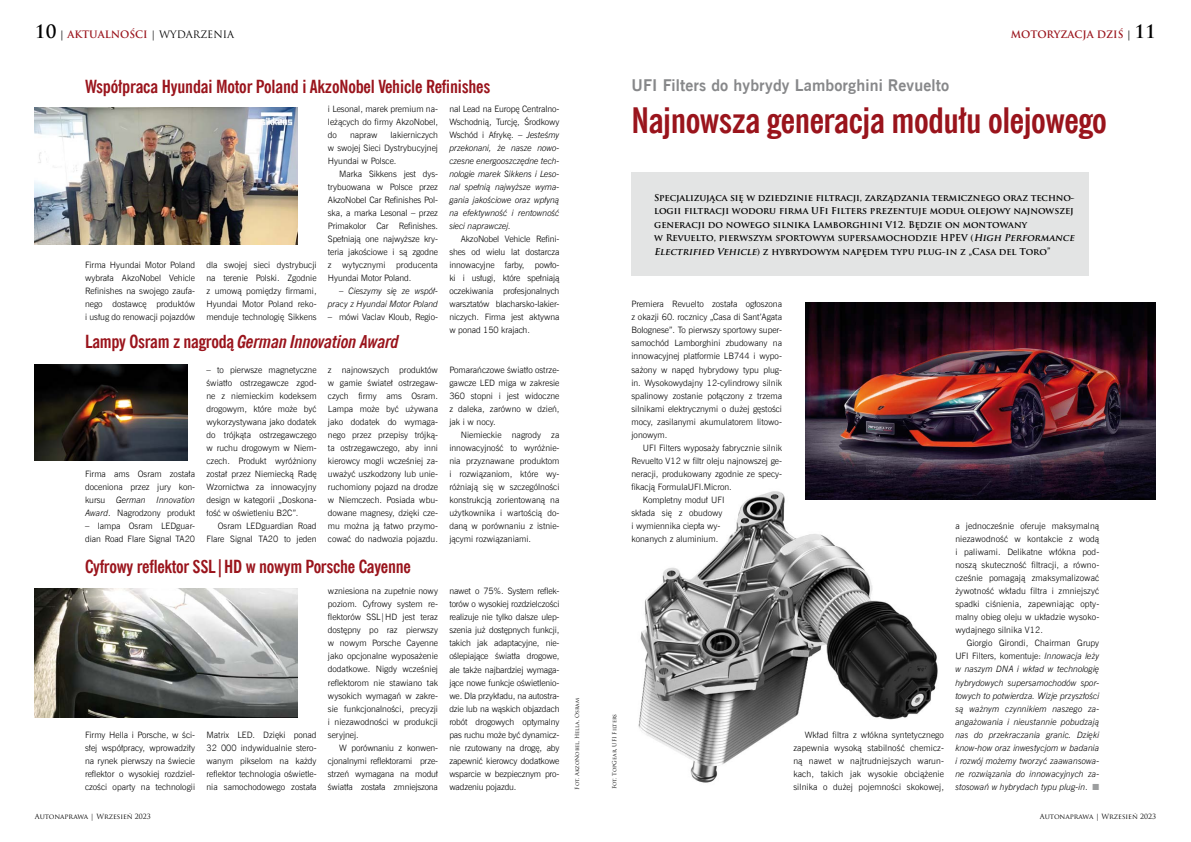
<style>
.page{position:relative;width:1191px;height:842px;background:#fff}
.page>*{position:absolute;margin:0;border:0;box-sizing:border-box;transform-origin:0 0}
.t1{font:700 35px "News Goth Cn EU";letter-spacing:-.015em;color:#9a141c}
.t2{font:700 18px "News Goth Cn EU";letter-spacing:-.01em;color:#9a141c}
.t3{font:italic 700 18px "News Goth Cn EU";letter-spacing:-.015em;color:#9a141c}
.t4{font:700 16px "News Goth EU";letter-spacing:.01em;color:#87888a}
.t5{font:700 10px "Trajan Pro";color:#9a141c}
.t6{font:700 9.2px/13.5px "Trajan Pro";letter-spacing:-.01em;color:#000}
.t7{font:8.8px/13px "News Goth Lt EU";color:#000;text-align:justify}
.t8{font:italic 8.8px/13px "News Goth Lt EU";letter-spacing:-.01em;color:#000;text-align:justify}
.t9{font:7px "Trajan Pro";color:#000}
.t10{font:5.5px "Trajan Pro";color:#000}
.s1{font-size:18px;color:#000}
.s2{color:#000}
.s3{font-weight:400;color:#000}
.s4{font-style:normal}
.s5{font-style:italic}
.s6{color:#9c9e9f}
</style>
<div class="page">
<img style="left:35px;top:107px;width:263px;height:137px">
<img style="left:35px;top:364px;width:152px;height:97px">
<img style="left:35px;top:589px;width:263px;height:129px">
<img style="left:638px;top:491px;width:300px;height:292px">
<div style="left:631px;top:172px;width:458px;height:103px;background:#e3e4e4"></div>
<img style="left:805px;top:303px;width:350px;height:197px">
<p class="t5" style="left:35px;top:28px;width:201px"><span class="s1">10</span> <span class="s2">|</span> AKTUALNOŚCI <span class="s3">| WYDARZENIA</span></p>
<h2 class="t2" style="left:85px;top:75px;width:407px">Współpraca Hyundai Motor Poland i AkzoNobel Vehicle Refinishes</h2>
<p class="t8" style="left:449px;top:102px;width:112px"><span class="s4">nal Lead na Europę Centralno-Wschodnią, Turcję, Środkowy Wschód i Afrykę. –</span> Jesteśmy przekonani, że nasze nowo&shy;czesne energooszczędne tech&shy;nologie marek Sikkens i Leso&shy;nal spełnią najwyższe wyma&shy;gania jakościowe oraz wpłyną na efektywność i rentowność sieci naprawczej.</p>
<p class="t7" style="left:449px;top:233px;width:112px;text-indent:11px">AkzoNobel Vehicle Refini&shy;shes od wielu lat dostarcza innowacyjne farby, powło&shy;ki i usługi, które spełniają oczekiwania profesjonalnych warsztatów blacharsko-lakier&shy;niczych. Firma jest aktywna w ponad 150 krajach.</p>
<p class="t7" style="left:328px;top:102px;width:112px">i Lesonal, marek premium na&shy;leżących do firmy AkzoNobel, do</p>
<p class="t7" style="left:328px;top:128px;width:112px;text-indent:63px">lakierniczych w swojej Sieci Dystrybucyjnej Hyundai w Polsce.</p>
<p class="t7" style="left:328px;top:167px;width:112px;text-indent:11px">Marka Sikkens jest dys&shy;trybuowana w Polsce przez AkzoNobel Car Refinishes Pol&shy;ska, a marka Lesonal – przez Primakolor Car Refinishes.<br>Spełniają one najwyższe kry&shy;teria jakościowe i są zgodne z wytycznymi producenta Hyundai Motor Poland.</p>
<p class="t8" style="left:328px;top:285px;width:112px;text-align:right"><span class="s4">–</span> Cieszymy się ze współ&shy;pracy z Hyundai Motor Poland</p>
<p class="t7" style="left:328px;top:311px;width:112px">– mówi Vaclav Kloub, Regio-</p>
<p class="t7" style="left:350px;top:128px;width:29px">napraw</p>
<p class="t7" style="left:85px;top:259px;width:112px">Firma Hyundai Motor Poland wybrała AkzoNobel Vehicle Refinishes na swojego zaufa&shy;nego dostawcę produktów i usług do renowacji pojazdów</p>
<p class="t7" style="left:206px;top:259px;width:112px">dla swojej sieci dystrybucji na terenie Polski. Zgodnie z umową pomiędzy firmami, Hyundai Motor Poland reko&shy;menduje technologię Sikkens</p>
<h2 class="t3" style="left:85px;top:331px;width:315px"><span class="s4">Lampy Osram z nagrodą</span> German Innovation Award</h2>
<p class="t7" style="left:206px;top:363px;width:112px">– to pierwsze magnetyczne światło ostrzegawcze zgod&shy;ne z niemieckim kodeksem drogowym, które może być wykorzystywana jako dodatek do trójkąta ostrzegawczego w ruchu drogowym w Niem&shy;czech. Produkt wyróżniony został przez Niemiecką Radę Wzornictwa za innowacyjny design w kategorii „Doskona&shy;łość w oświetleniu B2C”.</p>
<p class="t7" style="left:206px;top:519px;width:112px;text-align:right">Osram LEDguardian Road<br>Flare Signal TA20 to jeden</p>
<p class="t7" style="left:328px;top:363px;width:112px">z najnowszych produktów w gamie świateł ostrzegaw&shy;czych firmy ams Osram.<br>Lampa może być używana jako dodatek do wymaga&shy;nego przez przepisy trójką&shy;ta ostrzegawczego, aby inni kierowcy mogli wcześniej za&shy;uważyć uszkodzony lub unie&shy;ruchomiony pojazd na drodze w Niemczech. Posiada wbu&shy;dowane magnesy, dzięki cze&shy;mu można ją łatwo przymo&shy;cować do nadwozia pojazdu.</p>
<p class="t7" style="left:449px;top:363px;width:112px">Pomarańczowe światło ostrze&shy;gawcze LED miga w zakresie 360 stopni i jest widoczne z daleka, zarówno w dzień, jak i w nocy.</p>
<p class="t7" style="left:449px;top:428px;width:112px;text-indent:11px">Niemieckie nagrody za innowacyjność to wyróżnie&shy;nia przyznawane produktom i rozwiązaniom, które wy&shy;różniają się w szczególności konstrukcją zorientowaną na użytkownika i wartością do&shy;daną w porównaniu z istnie&shy;jącymi rozwiązaniami.</p>
<p class="t7" style="left:85px;top:467px;width:112px">Firma ams Osram została doceniona przez jury kon&shy;kursu <span class="s5">German Innovation Award</span>. Nagrodzony produkt</p>
<p class="t7" style="left:85px;top:520px;width:112px">– lampa Osram LEDguar&shy;dian Road Flare Signal TA20</p>
<h2 class="t2" style="left:85px;top:556px;width:327px">Cyfrowy reflektor SSL|HD w nowym Porsche Cayenne</h2>
<p class="t7" style="left:85px;top:728px;width:112px">Firmy Hella i Porsche, w ści&shy;słej współpracy, wprowadziły na rynek pierwszy na świecie reflektor o wysokiej rozdziel&shy;czości oparty na technologii</p>
<p class="t7" style="left:206px;top:728px;width:112px">Matrix LED. Dzięki ponad 32 000 indywidualnie stero&shy;wanym pikselom na każdy reflektor technologia oświetle&shy;nia samochodowego została</p>
<p class="t9" style="left:35px;top:812px;width:118px">Autonaprawa | Wrzesień 2023</p>
<p class="t7" style="left:328px;top:585px;width:112px">wzniesiona na zupełnie nowy poziom. Cyfrowy system re&shy;flektorów SSL|HD jest teraz dostępny po raz pierwszy w nowym Porsche Cayenne jako opcjonalne wyposażenie dodatkowe. Nigdy wcześniej reflektorom nie stawiano tak wysokich wymagań w zakre&shy;sie funkcjonalności, precyzji i niezawodności w produkcji seryjnej.</p>
<p class="t7" style="left:328px;top:741px;width:112px;text-indent:11px">W porównaniu z konwen&shy;cjonalnymi reflektorami prze&shy;strzeń wymagana na moduł światła została zmniejszona</p>
<p class="t7" style="left:449px;top:585px;width:112px">nawet o 75%. System reflek&shy;torów o wysokiej rozdzielczości realizuje nie tylko dalsze ulep&shy;szenia już dostępnych funkcji, takich jak adaptacyjne, nie&shy;oślepiające światła drogowe, ale także najbardziej wymaga&shy;jące nowe funkcje oświetlenio&shy;we. Dla przykładu, na autostra&shy;dzie lub na wąskich objazdach robót drogowych optymalny pas ruchu może być dynamicz&shy;nie rzutowany na drogę, aby zapewnić kierowcy dodatkowe wsparcie w bezpiecznym pro&shy;wadzeniu pojazdu.</p>
<p class="t10" style="left:574px;top:789px;width:93px;rotate:-90deg">Fot. AkzoNobel, Hella, Osram</p>
<p class="t5" style="left:1011px;top:28px;width:147px">MOTORYZACJA DZIŚ <span class="s2">|</span> <span class="s1">11</span></p>
<h3 class="t4" style="left:631px;top:75px;width:319px">UFI Filters do hybrydy Lamborghini Revuelto</h3>
<h1 class="t1" style="left:631px;top:99px;width:477px">Najnowsza generacja modułu olejowego</h1>
<p class="t6" style="left:654px;top:191px;width:424px">Specjalizująca się w dziedzinie filtracji, zarządzania termicznego oraz techno&shy;logii filtracji wodoru firma UFi Filters prezentuje moduł olejowy najnowszej generacji do nowego silnika Lamborghini V12. Będzie on montowany<br>w Revuelto, pierwszym sportowym supersamochodzie HPEV (<span class="s5">High Performance Electrified Vehicle</span>) z hybrydowym napędem typu plug-in z „Casa del Toro”</p>
<p class="t10" style="left:611px;top:789px;width:77px;rotate:-90deg">Fot. TopGear, UFI Filters</p>
<p class="t7" style="left:631px;top:298px;width:152px">Premiera Revuelto została ogłoszona z okazji 60. rocznicy „Casa di Sant’Agata Bolognese”. To pierwszy sportowy super&shy;samochód Lamborghini zbudowany na innowacyjnej platformie LB744 i wypo&shy;sażony w napęd hybrydowy typu plug&shy;in. Wysokowydajny 12-cylindrowy silnik spalinowy zostanie połączony z trzema silnikami elektrycznymi o dużej gęstości mocy, zasilanymi akumulatorem litowo&shy;jonowym.</p>
<p class="t7" style="left:643px;top:441px;width:141px">UFI Filters wyposaży fabrycznie silnik</p>
<p class="t7" style="left:631px;top:454px;width:152px">Revuelto V12 w filtr oleju najnowszej ge-</p>
<p class="t7" style="left:631px;top:467px;width:152px">neracji, produkowany zgodnie ze specy-</p>
<p class="t7" style="left:631px;top:480px;width:102px">fikacją FormulaUFI.Micron.</p>
<p class="t7" style="left:643px;top:493px;width:83px">Kompletny moduł UFI</p>
<p class="t7" style="left:631px;top:506px;width:93px">składa się z obudowy</p>
<p class="t7" style="left:631px;top:519px;width:91px">i wymiennika ciepła wy-</p>
<p class="t7" style="left:631px;top:533px;width:88px">konanych z aluminium.</p>
<p class="t7" style="left:793px;top:728px;width:152px;text-indent:11px">Wkład filtra z włókna syntetycznego zapewnia wysoką stabilność chemicz&shy;ną nawet w najtrudniejszych warun&shy;kach, takich jak wysokie obciążenie silnika o dużej pojemności skokowej,</p>
<p class="t7" style="left:955px;top:519px;width:145px">a jednocześnie oferuje maksymalną niezawodność w kontakcie z wodą i paliwami. Delikatne włókna pod&shy;noszą skuteczność filtracji, a równo&shy;cześnie pomagają zmaksymalizować żywotność wkładu filtra i zmniejszyć spadki ciśnienia, zapewniając opty&shy;malny obieg oleju w układzie wysoko&shy;wydajnego silnika V12.</p>
<p class="t8" style="left:955px;top:637px;width:145px;text-indent:11px"><span class="s4">Giorgio Girondi, Chairman Grupy UFI Filters, komentuje:</span> Innowacja leży w naszym DNA i wkład w technologię hybrydowych supersamochodów spor&shy;towych to potwierdza. Wizje przyszłości są ważnym czynnikiem naszego za&shy;angażowania i nieustannie pobudzają nas do przekraczania granic. Dzięki know-how oraz inwestycjom w badania i rozwój możemy tworzyć zaawansowa&shy;ne rozwiązania do innowacyjnych za&shy;stosowań w hybrydach typu plug-in<span class="s4">.</span> <span class="s6">■</span></p>
<p class="t9" style="left:1040px;top:812px;width:118px">Autonaprawa | Wrzesień 2023</p>
</div>
